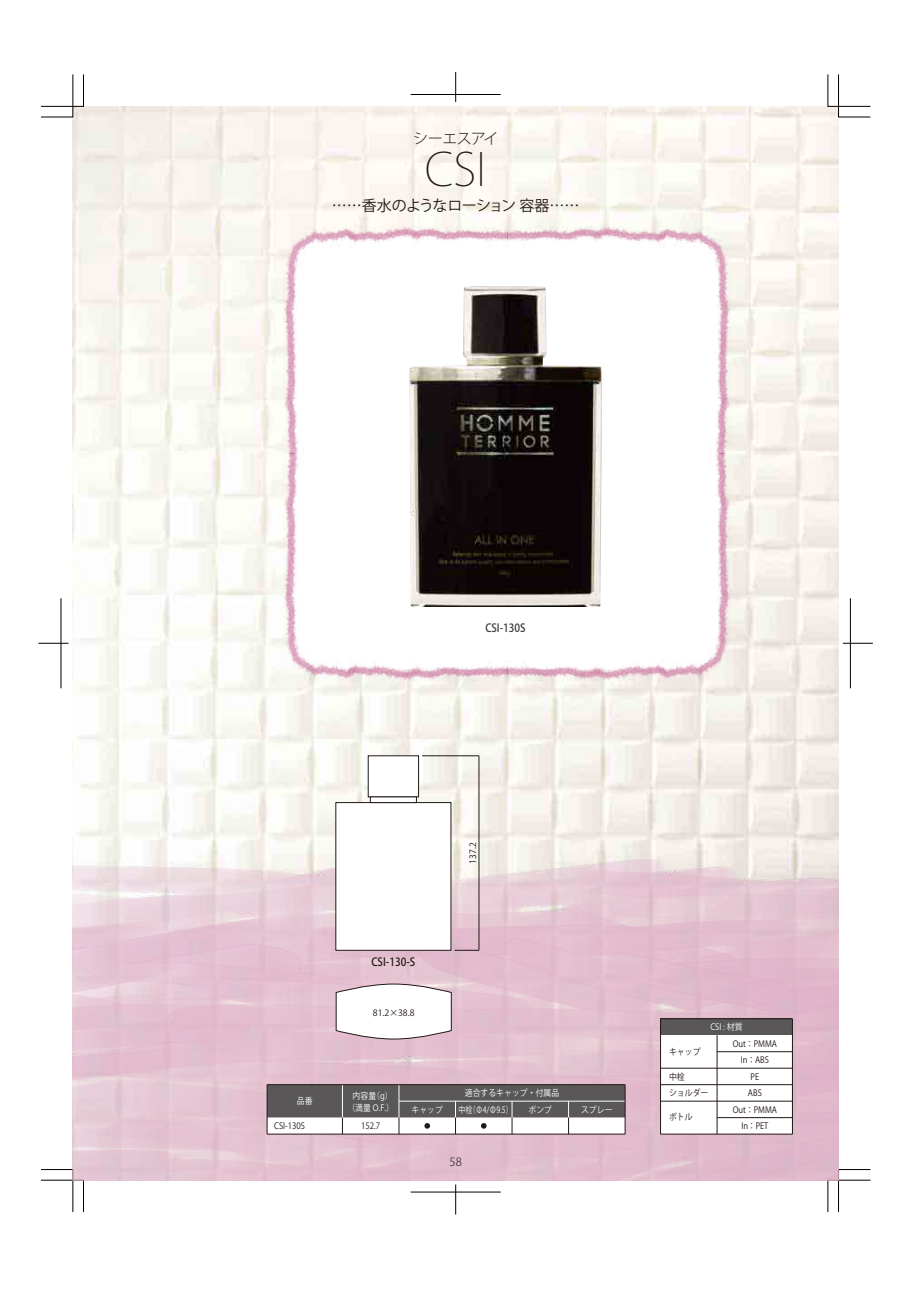
<style>
.page{position:relative;width:911px;height:1290px;background:#fff}
.page>*{position:absolute;margin:0;border:0;box-sizing:border-box;transform-origin:0 0}
.t1{font:200 45px "Koz Go Pro";color:#221815}
.t2{font:15px "Koz Go Pro";letter-spacing:-.05em;color:#221815}
.t3{font:300 15px "Koz Go Pro";letter-spacing:-.05em;color:#221815}
.t4{font:500 11.25px "Koz Go Pro";color:#221815;scale:.9 1}
.t5{font:500 11.25px "Koz Go Pro";color:#3e3a39;scale:.9 1}
.t6{font:300 11.25px "Koz Go Pro";color:#221815}
.t7{font:8.75px/16.5px "Koz Go Pro";color:#221815;scale:.9 1}
.t8{font:8.75px/11.2px "Koz Go Pro";color:#fff;text-align:center;scale:.9 1}
.t9{font:8.75px "Koz Go Pro";color:#fff;scale:.8 1}
.t10{font:8.75px "Koz Go Pro";color:#221815}
.t11{font:8.75px "Koz Go Pr 6 N";color:#221815}
</style>
<div class="page">
<img style="left:73px;top:106px;width:765px;height:734px">
<svg style="left:41px;top:1169px;width:43px;height:43px"></svg>
<svg style="left:41px;top:74px;width:43px;height:43px"></svg>
<svg style="left:827px;top:74px;width:43px;height:43px"></svg>
<svg style="left:827px;top:1169px;width:43px;height:43px"></svg>
<hr style="left:38px;top:643px;width:30px;height:1px;background:#000">
<hr style="left:61px;top:598px;width:1px;height:90px;background:#000">
<hr style="left:843px;top:643px;width:30px;height:1px;background:#000">
<hr style="left:850px;top:598px;width:1px;height:90px;background:#000">
<hr style="left:411px;top:94px;width:90px;height:1px;background:#000">
<hr style="left:455px;top:72px;width:1px;height:30px;background:#000">
<hr style="left:411px;top:1192px;width:90px;height:1px;background:#000">
<hr style="left:455px;top:1184px;width:1px;height:30px;background:#000">
<img style="left:73px;top:840px;width:765px;height:340px">
<div style="left:267px;top:1084px;width:358px;height:33px;background:#595757"></div>
<hr style="left:342px;top:1084px;width:1px;height:33px;background:#fff">
<hr style="left:399px;top:1084px;width:1px;height:33px;background:#fff">
<hr style="left:399px;top:1101px;width:226px;height:1px;background:#fff">
<div style="left:267px;top:1117px;width:358px;height:17px;background:#fff"></div>
<hr style="left:267px;top:1084px;width:358px;height:1px;background:#221815">
<hr style="left:267px;top:1134px;width:358px;height:1px;background:#221815">
<hr style="left:267px;top:1084px;width:1px;height:50px;background:#221815">
<svg style="left:342px;top:1117px;width:1px;height:17px"></svg>
<svg style="left:399px;top:1117px;width:1px;height:17px"></svg>
<svg style="left:455px;top:1102px;width:1px;height:32px"></svg>
<svg style="left:512px;top:1101px;width:1px;height:33px"></svg>
<svg style="left:568px;top:1101px;width:1px;height:33px"></svg>
<hr style="left:625px;top:1084px;width:1px;height:50px;background:#221815">
<svg style="left:424px;top:1123px;width:6px;height:5px"></svg>
<svg style="left:481px;top:1123px;width:5px;height:5px"></svg>
<div style="left:660px;top:1019px;width:132px;height:16px;background:#595757"></div>
<div style="left:660px;top:1035px;width:132px;height:99px;background:#fff"></div>
<hr style="left:660px;top:1019px;width:1px;height:115px;background:#221815">
<hr style="left:717px;top:1035px;width:1px;height:99px;background:#221815">
<hr style="left:792px;top:1019px;width:1px;height:115px;background:#221815">
<hr style="left:717px;top:1117px;width:75px;height:1px;background:#221815">
<hr style="left:660px;top:1101px;width:132px;height:1px;background:#221815">
<hr style="left:660px;top:1134px;width:132px;height:1px;background:#221815">
<hr style="left:660px;top:1084px;width:132px;height:1px;background:#221815">
<hr style="left:660px;top:1068px;width:132px;height:1px;background:#221815">
<hr style="left:717px;top:1051px;width:75px;height:1px;background:#221815">
<hr style="left:660px;top:1018px;width:132px;height:1px;background:#221815">
<div style="left:336px;top:802px;width:115px;height:148px;background:#fff"></div>
<div style="left:368px;top:756px;width:51px;height:41px;background:#fff;border:1px solid #221815"></div>
<svg style="left:370px;top:797px;width:46px;height:6px"></svg>
<svg style="left:336px;top:984px;width:115px;height:55px"></svg>
<hr style="left:479px;top:756px;width:1px;height:194px;background:#221815">
<hr style="left:422px;top:755px;width:57px;height:1px;background:#221815">
<svg style="left:454px;top:950px;width:25px;height:1px"></svg>
<img style="left:283px;top:227px;width:447px;height:454px">
<h2 class="t3" style="left:413px;top:128px;width:87px">シーエスアイ</h2>
<h1 class="t1" style="left:425px;top:140px;width:63px">CSI</h1>
<h2 class="t2" style="left:332px;top:196px;width:249px">……香水のようなローション 容器……</h2>
<p class="t5" style="left:485px;top:621px;width:46px">CSI-130S</p>
<p class="t8" style="left:297px;top:1095px;width:19px">品番</p>
<p class="t4" style="left:371px;top:955px;width:50px">CSI-130-S</p>
<p class="t10" style="left:373px;top:1007px;width:43px">81.2×38.8</p>
<p class="t11" style="left:468px;top:863px;width:23px;rotate:-90deg">137.2</p>
<p class="t8" style="left:347px;top:1091px;width:53px">内容量（g）（満量 O.F.）</p>
<p class="t8" style="left:465px;top:1087px;width:106px">適合するキャップ・付属品</p>
<p class="t8" style="left:411px;top:1104px;width:36px">キャップ</p>
<p class="t9" style="left:458px;top:1104px;width:69px">中栓（Φ4/Φ9.5）</p>
<p class="t8" style="left:528px;top:1104px;width:28px">ポンプ</p>
<p class="t8" style="left:581px;top:1104px;width:36px">スプレー</p>
<p class="t7" style="left:274px;top:1118px;width:36px">CSI-130S</p>
<p class="t7" style="left:361px;top:1118px;width:23px">152.7</p>
<p class="t6" style="left:449px;top:1154px;width:14px">58</p>
<p class="t8" style="left:710px;top:1021px;width:37px">CSI : 材質</p>
<p class="t7" style="left:669px;top:1044px;width:37px">キャップ</p>
<p class="t7" style="left:669px;top:1068px;width:45px">中栓<br>ショルダー</p>
<p class="t7" style="left:669px;top:1109px;width:28px">ボトル</p>
<p class="t7" style="left:733px;top:1035px;width:51px;text-align:center">Out：PMMA<br>In：ABS<br>PE<br>ABS<br>Out：PMMA<br>In：PET</p>
</div>
